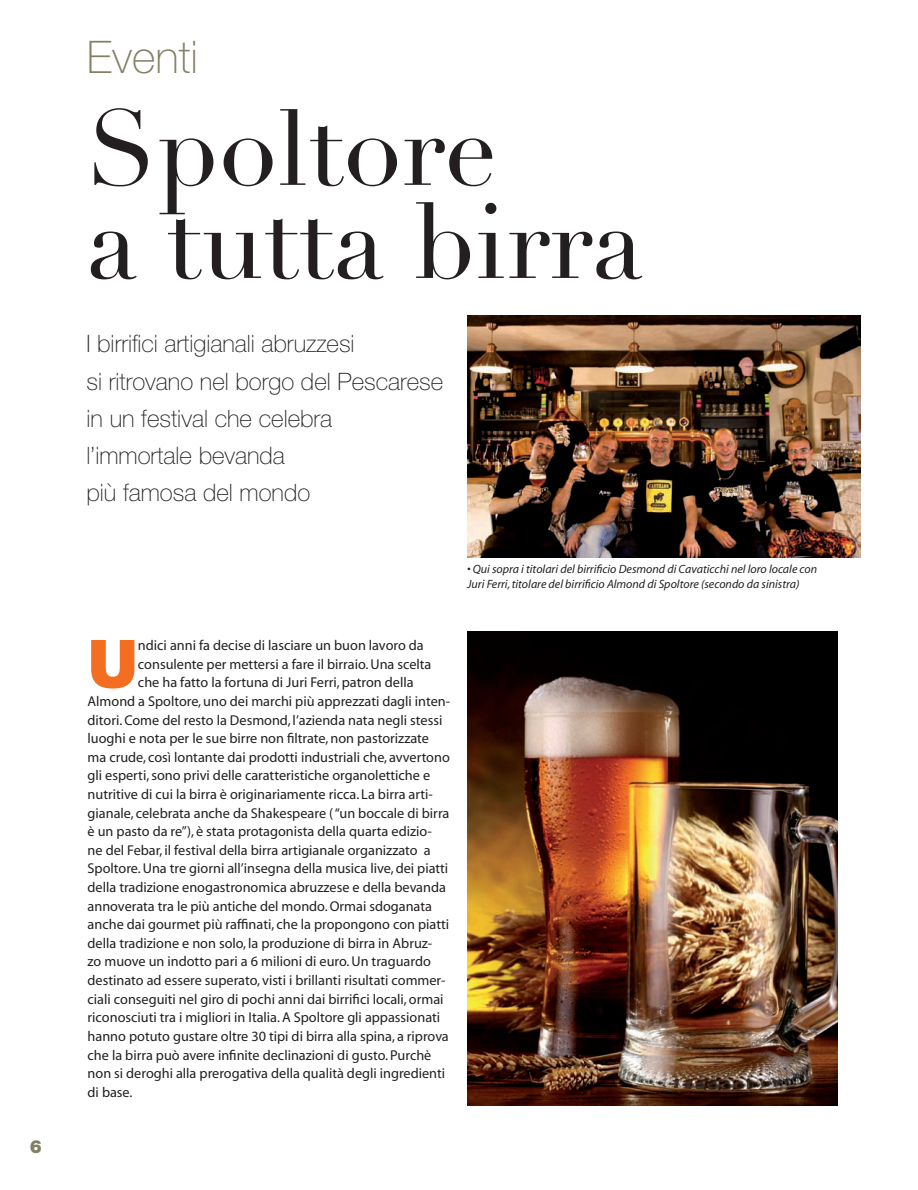
<style>
.page{position:relative;width:918px;height:1190px;background:#fff}
.page>*{position:absolute;margin:0;border:0;box-sizing:border-box;transform-origin:0 0}
.t1{font:105px/93px "Didot";color:#231f20}
.t2{font:900 66.3px "Helvetica Neue";color:#f36e21}
.t3{font:100 45px "Helvetica Neue";color:#827f64}
.t4{font:100 24px/37.2px "Helvetica Neue";color:#231f20}
.t5{font:900 18px "Helvetica Neue";color:#827f64}
.t6{font:14.25px "Myriad";color:#231f20}
.t7{font:italic 12px/15px "Myriad";color:#231f20}
</style>
<div class="page">
<img style="left:467px;top:631px;width:370px;height:474px">
<img style="left:467px;top:315px;width:393px;height:242px">
<p class="t5" style="left:30px;top:1135px;width:14px">6</p>
<h3 class="t3" style="left:87px;top:31px;width:113px">Eventi</h3>
<h1 class="t1" style="left:86px;top:104px;width:557px">Spoltore<br>a tutta birra</h1>
<h3 class="t4" style="left:86px;top:325px;width:358px">I birrifici artigianali abruzzesi<br>si ritrovano nel borgo del Pescarese in un festival che celebra l’immortale bevanda<br>più famosa del mondo</h3>
<p class="t7" style="left:467px;top:562px;width:351px">• Qui sopra i titolari del birrificio Desmond di Cavaticchi nel loro locale con<br>Juri Ferri, titolare del birrificio Almond di Spoltore (secondo da sinistra)</p>
<h2 class="t2" style="left:88px;top:624px;width:52px">U</h2>
<p class="t6" style="left:138px;top:638px;width:287px">ndici anni fa decise di lasciare un buon lavoro da</p>
<p class="t6" style="left:138px;top:657px;width:295px">consulente per mettersi a fare il birraio. Una scelta</p>
<p class="t6" style="left:138px;top:675px;width:277px">che ha fatto la fortuna di Juri Ferri, patron della</p>
<p class="t6" style="left:88px;top:694px;width:364px">Almond a Spoltore, uno dei marchi più apprezzati dagli inten-</p>
<p class="t6" style="left:88px;top:712px;width:356px">ditori. Come del resto la Desmond, l’azienda nata negli stessi</p>
<p class="t6" style="left:88px;top:731px;width:343px">luoghi e nota per le sue birre non filtrate, non pastorizzate</p>
<p class="t6" style="left:88px;top:750px;width:364px">ma crude, così lontante dai prodotti industriali che, avvertono</p>
<p class="t6" style="left:88px;top:768px;width:344px">gli esperti, sono privi delle caratteristiche organolettiche e</p>
<p class="t6" style="left:88px;top:787px;width:347px">nutritive di cui la birra è originariamente ricca. La birra arti-</p>
<p class="t6" style="left:88px;top:805px;width:363px">gianale, celebrata anche da Shakespeare ( “un boccale di birra</p>
<p class="t6" style="left:88px;top:824px;width:345px">è un pasto da re”), è stata protagonista della quarta edizio-</p>
<p class="t6" style="left:88px;top:843px;width:344px">ne del Febar, il festival della birra artigianale organizzato a</p>
<p class="t6" style="left:88px;top:861px;width:362px">Spoltore. Una tre giorni all’insegna della musica live, dei piatti</p>
<p class="t6" style="left:88px;top:880px;width:360px">della tradizione enogastronomica abruzzese e della bevanda</p>
<p class="t6" style="left:88px;top:898px;width:346px">annoverata tra le più antiche del mondo. Ormai sdoganata</p>
<p class="t6" style="left:88px;top:917px;width:363px">anche dai gourmet più raffinati, che la propongono con piatti</p>
<p class="t6" style="left:88px;top:936px;width:346px">della tradizione e non solo, la produzione di birra in Abruz-</p>
<p class="t6" style="left:88px;top:954px;width:345px">zo muove un indotto pari a 6 milioni di euro. Un traguardo</p>
<p class="t6" style="left:88px;top:973px;width:359px">destinato ad essere superato, visti i brillanti risultati commer-</p>
<p class="t6" style="left:88px;top:991px;width:357px">ciali conseguiti nel giro di pochi anni dai birrifici locali, ormai</p>
<p class="t6" style="left:88px;top:1010px;width:354px">riconosciuti tra i migliori in Italia. A Spoltore gli appassionati</p>
<p class="t6" style="left:88px;top:1029px;width:363px">hanno potuto gustare oltre 30 tipi di birra alla spina, a riprova</p>
<p class="t6" style="left:88px;top:1047px;width:345px">che la birra può avere infinite declinazioni di gusto. Purchè</p>
<p class="t6" style="left:88px;top:1066px;width:359px">non si deroghi alla prerogativa della qualità degli ingredienti</p>
<p class="t6" style="left:88px;top:1084px;width:46px">di base.</p>
</div>
